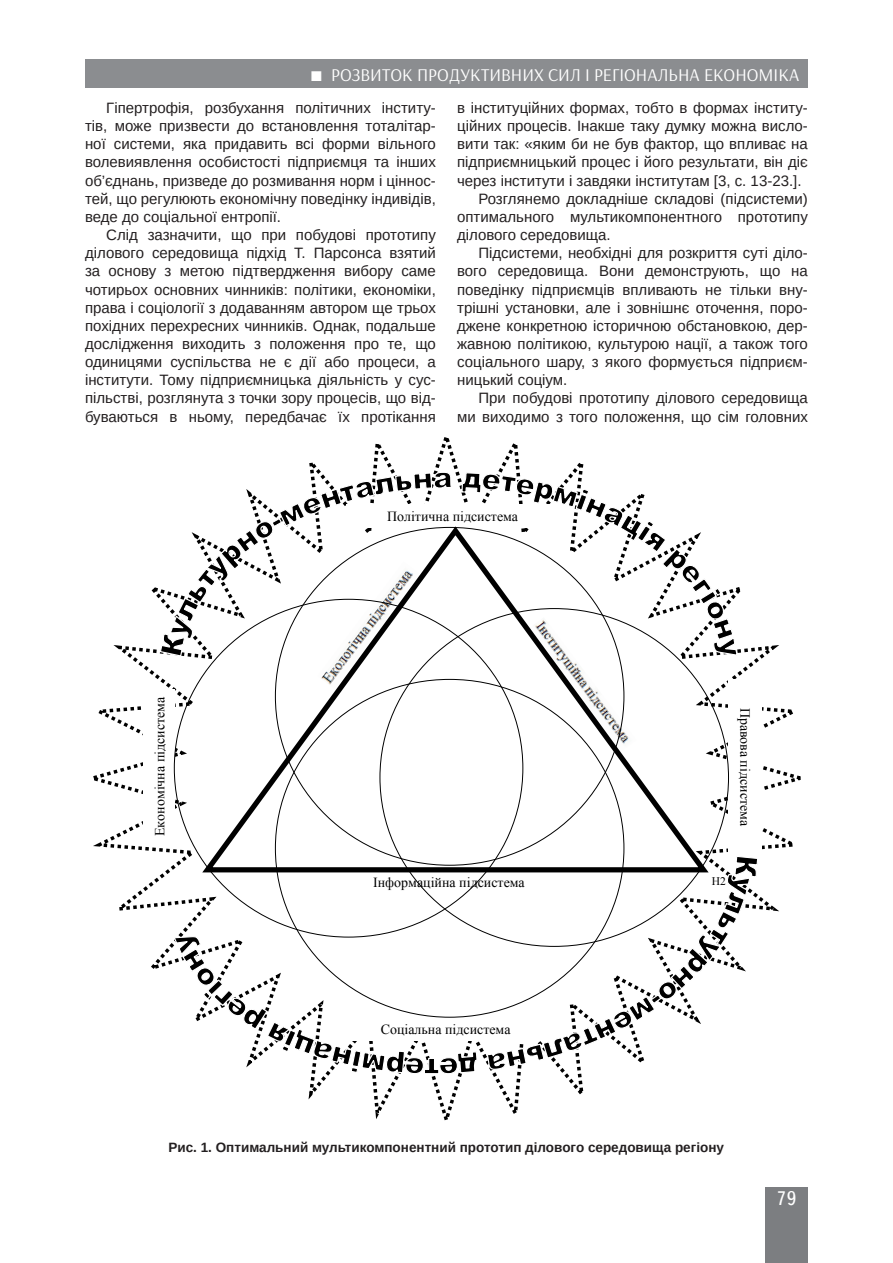
<style>
.page{position:relative;width:893px;height:1263px;background:#fff}
.page>*{position:absolute;margin:0;border:0;box-sizing:border-box;transform-origin:0 0}
.t1{font:19.5px "Ukrainian Text";color:#fff}
.t2{font:18px "Arsenal";color:#fff}
.Текст_основной_GREP{font:15px/18.1px "Arimo";color:#231f20;text-align:justify}
.t3{font:13.95px "Times New Roman";color:#000}
.Рисунок{font:700 13.5px "Arimo";color:#231f20}
.t4{font:11.55px "Times New Roman";color:#000}
</style>
<div class="page">
<div style="left:765px;top:1187px;width:43px;height:76px;background:#7c7e81"></div>
<div style="left:85px;top:60px;width:723px;height:28px;background:#8b8d90"></div>
<svg style="left:93px;top:443px;width:708px;height:678px"></svg>
<div style="left:346px;top:504px;width:213px;height:23px;background:#fff"></div>
<div style="left:339px;top:1017px;width:213px;height:24px;background:#fff"></div>
<div style="left:143px;top:690px;width:31px;height:153px;background:#fff"></div>
<div style="left:728px;top:679px;width:34px;height:176px;background:#fff"></div>
<svg style="left:197px;top:526px;width:517px;height:349px"></svg>
<svg style="left:159px;top:437px;width:294px;height:220px"></svg>
<svg style="left:461px;top:471px;width:277px;height:186px"></svg>
<svg style="left:485px;top:855px;width:274px;height:215px"></svg>
<svg style="left:173px;top:935px;width:305px;height:161px"></svg>
<p class="t2" style="left:331px;top:64px;width:470px">РОЗВИТОК ПРОДУКТИВНИХ СИЛ І РЕГІОНАЛЬНА ЕКОНОМІКА</p>
<p class="Текст_основной_GREP" style="left:85px;top:99px;width:352px;text-indent:21px">Гіпертрофія, розбухання політичних інститу&shy;тів, може призвести до встановлення тоталітар&shy;ної системи, яка придавить всі форми вільного волевиявлення особистості підприємця та інших об’єднань, призведе до розмивання норм і ціннос&shy;тей, що регулюють економічну поведінку індивідів, веде до соціальної ентропії.</p>
<p class="Текст_основной_GREP" style="left:85px;top:226px;width:352px;text-indent:21px">Слід зазначити, що при побудові прототипу ділового середовища підхід Т. Парсонса взятий за основу з метою підтвердження вибору саме чотирьох основних чинників: політики, економіки, права і соціології з додаванням автором ще трьох похідних перехресних чинників. Однак, подальше дослідження виходить з положення про те, що одиницями суспільства не є дії або процеси, а інститути. Тому підприємницька діяльність у сус&shy;пільстві, розглянута з точки зору процесів, що від&shy;буваються в ньому, передбачає їх протікання</p>
<p class="Текст_основной_GREP" style="left:457px;top:99px;width:352px">в інституційних формах, тобто в формах інститу&shy;ційних процесів. Інакше таку думку можна висло&shy;вити так: «яким би не був фактор, що впливає на підприємницький процес і його результати, він діє через інститути і завдяки інститутам [3, с. 13-23.].</p>
<p class="Текст_основной_GREP" style="left:457px;top:190px;width:352px;text-indent:21px">Розглянемо докладніше складові (підсистеми) оптимального мультикомпонентного прототипу ділового середовища.</p>
<p class="Текст_основной_GREP" style="left:457px;top:244px;width:352px;text-indent:21px">Підсистеми, необхідні для розкриття суті діло&shy;вого середовища. Вони демонструють, що на поведінку підприємців впливають не тільки вну&shy;трішні установки, але і зовнішнє оточення, поро&shy;джене конкретною історичною обстановкою, дер&shy;жавною політикою, культурою нації, а також того соціального шару, з якого формується підприєм&shy;ницький соціум.</p>
<p class="Текст_основной_GREP" style="left:457px;top:389px;width:352px;text-align:right">При побудові прототипу ділового середовища ми виходимо з того положення, що сім головних</p>
<p class="t3" style="left:387px;top:507px;width:133px">Політична підсистема</p>
<p class="t3" style="left:150px;top:836px;width:141px;rotate:-90deg">Економічна підсистема</p>
<p class="t3" style="left:755px;top:708px;width:120px;rotate:90deg">Правова підсистема</p>
<p class="t3" style="left:373px;top:872px;width:153px">Інформаційна підсистема</p>
<p class="t4" style="left:712px;top:873px;width:16px">H2</p>
<p class="t3" style="left:381px;top:1020px;width:131px">Соціальна підсистема</p>
<p class="Рисунок" style="left:168px;top:1138px;width:557px">Рис. 1. Оптимальний мультикомпонентний прототип ділового середовища регіону</p>
<h1 class="t1" style="left:776px;top:1188px;width:22px">79</h1>
</div>
